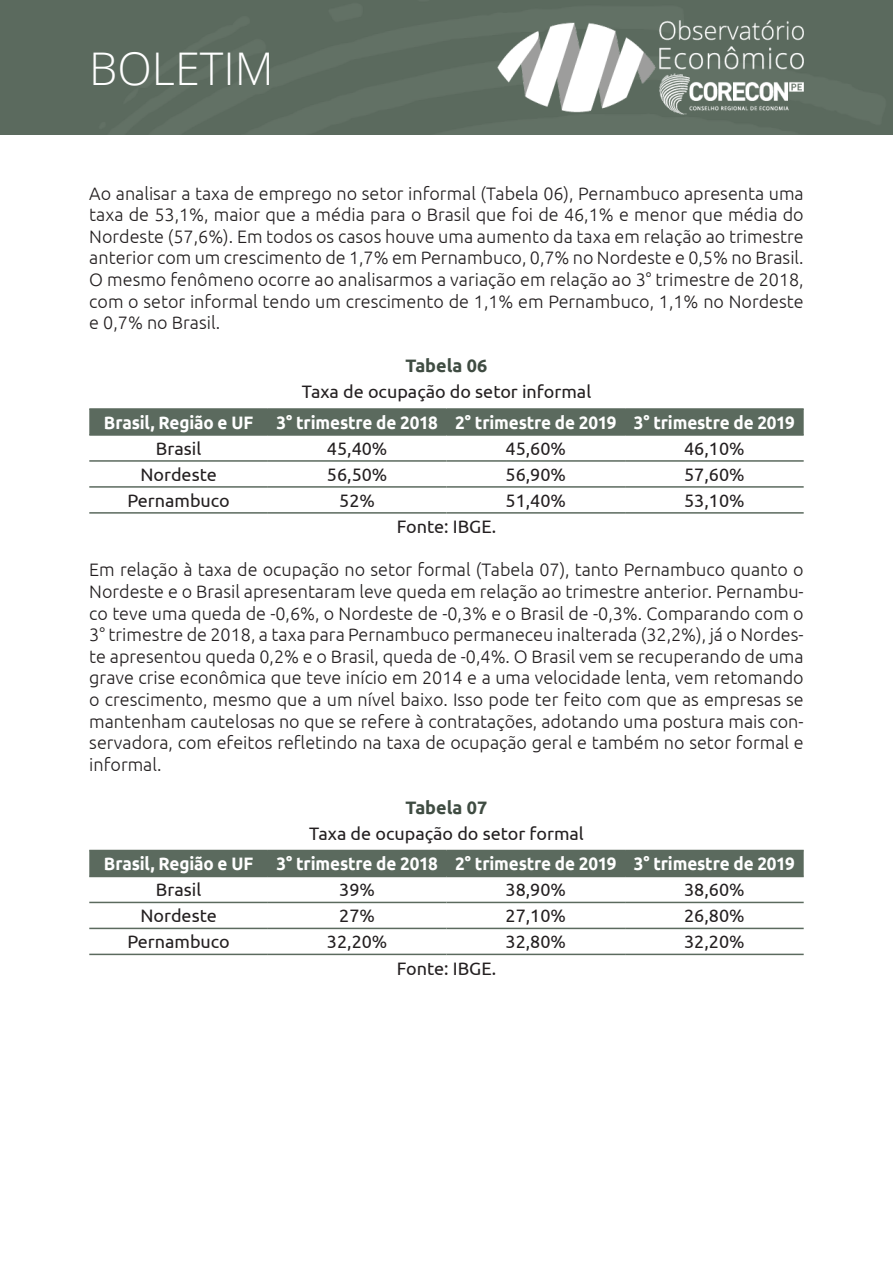
<style>
.page{position:relative;width:893px;height:1263px;background:#fff}
.page>*{position:absolute;margin:0;border:0;box-sizing:border-box;transform-origin:0 0}
.t1{font:300 45px "Open Sans";color:#fff}
.t2{font:300 18px/21.6px "Ubuntu";color:#231f20;text-align:justify}
.t3{font:18px "Ubuntu";color:#231f20}
.t4{font:700 18px "Ubuntu";letter-spacing:-.01em;color:#fff;scale:.95 1}
.t5{font:700 18px "Ubuntu";color:#3f4c42}
</style>
<div class="page">
<div style="left:0;top:0;width:893px;height:134px;background:#5b6a5e"></div>
<img style="left:497px;top:21px;width:307px;height:94px">
<div style="left:89px;top:410px;width:715px;height:24px;background:#5b6a5e"></div>
<hr style="left:89px;top:408px;width:179px;height:2px;background:#5b6a5e">
<hr style="left:268px;top:408px;width:178px;height:2px;background:#5b6a5e">
<hr style="left:446px;top:408px;width:179px;height:2px;background:#5b6a5e">
<hr style="left:625px;top:408px;width:179px;height:2px;background:#5b6a5e">
<hr style="left:89px;top:434px;width:179px;height:2px;background:#5b6a5e">
<hr style="left:268px;top:434px;width:178px;height:2px;background:#5b6a5e">
<hr style="left:446px;top:434px;width:179px;height:2px;background:#5b6a5e">
<hr style="left:625px;top:434px;width:179px;height:2px;background:#5b6a5e">
<hr style="left:89px;top:460px;width:179px;height:2px;background:#5b6a5e">
<hr style="left:268px;top:460px;width:178px;height:2px;background:#5b6a5e">
<hr style="left:446px;top:460px;width:179px;height:2px;background:#5b6a5e">
<hr style="left:625px;top:460px;width:179px;height:2px;background:#5b6a5e">
<hr style="left:89px;top:486px;width:179px;height:2px;background:#5b6a5e">
<hr style="left:268px;top:486px;width:178px;height:2px;background:#5b6a5e">
<hr style="left:446px;top:486px;width:179px;height:2px;background:#5b6a5e">
<hr style="left:625px;top:486px;width:179px;height:2px;background:#5b6a5e">
<hr style="left:89px;top:512px;width:179px;height:2px;background:#5b6a5e">
<hr style="left:268px;top:512px;width:178px;height:2px;background:#5b6a5e">
<hr style="left:446px;top:512px;width:179px;height:2px;background:#5b6a5e">
<hr style="left:625px;top:512px;width:179px;height:2px;background:#5b6a5e">
<div style="left:89px;top:851px;width:715px;height:25px;background:#5b6a5e"></div>
<hr style="left:89px;top:850px;width:179px;height:1px;background:#5b6a5e">
<hr style="left:268px;top:850px;width:178px;height:1px;background:#5b6a5e">
<hr style="left:446px;top:850px;width:179px;height:1px;background:#5b6a5e">
<hr style="left:625px;top:850px;width:179px;height:1px;background:#5b6a5e">
<hr style="left:89px;top:876px;width:179px;height:1px;background:#5b6a5e">
<hr style="left:268px;top:876px;width:178px;height:1px;background:#5b6a5e">
<hr style="left:446px;top:876px;width:179px;height:1px;background:#5b6a5e">
<hr style="left:625px;top:876px;width:179px;height:1px;background:#5b6a5e">
<hr style="left:89px;top:902px;width:179px;height:1px;background:#5b6a5e">
<hr style="left:268px;top:902px;width:178px;height:1px;background:#5b6a5e">
<hr style="left:446px;top:902px;width:179px;height:1px;background:#5b6a5e">
<hr style="left:625px;top:902px;width:179px;height:1px;background:#5b6a5e">
<hr style="left:89px;top:928px;width:179px;height:1px;background:#5b6a5e">
<hr style="left:268px;top:928px;width:178px;height:1px;background:#5b6a5e">
<hr style="left:446px;top:928px;width:179px;height:1px;background:#5b6a5e">
<hr style="left:625px;top:928px;width:179px;height:1px;background:#5b6a5e">
<hr style="left:89px;top:954px;width:179px;height:1px;background:#5b6a5e">
<hr style="left:268px;top:954px;width:178px;height:1px;background:#5b6a5e">
<hr style="left:446px;top:954px;width:179px;height:1px;background:#5b6a5e">
<hr style="left:625px;top:954px;width:179px;height:1px;background:#5b6a5e">
<p class="t1" style="left:89px;top:38px;width:186px">BOLETIM</p>
<p class="t2" style="left:89px;top:182px;width:716px">Ao analisar a taxa de emprego no setor informal (Tabela 06), Pernambuco apresenta uma taxa de 53,1%, maior que a média para o Brasil que foi de 46,1% e menor que média do Nordeste (57,6%). Em todos os casos houve uma aumento da taxa em relação ao trimestre anterior com um crescimento de 1,7% em Pernambuco, 0,7% no Nordeste e 0,5% no Brasil.<br>O mesmo fenômeno ocorre ao analisarmos a variação em relação ao 3° trimestre de 2018, com o setor informal tendo um crescimento de 1,1% em Pernambuco, 1,1% no Nordeste e 0,7% no Brasil.</p>
<p class="t5" style="left:406px;top:355px;width:83px">Tabela 06</p>
<p class="t3" style="left:302px;top:381px;width:291px">Taxa de ocupação do setor informal</p>
<p class="t4" style="left:104px;top:412px;width:159px">Brasil, Região e UF</p>
<p class="t4" style="left:277px;top:412px;width:171px">3° trimestre de 2018</p>
<p class="t4" style="left:455px;top:412px;width:171px">2° trimestre de 2019</p>
<p class="t4" style="left:634px;top:412px;width:171px">3° trimestre de 2019</p>
<p class="t3" style="left:156px;top:438px;width:47px">Brasil</p>
<p class="t3" style="left:327px;top:438px;width:62px">45,40%</p>
<p class="t3" style="left:506px;top:438px;width:62px">45,60%</p>
<p class="t3" style="left:684px;top:438px;width:62px">46,10%</p>
<p class="t3" style="left:140px;top:464px;width:78px">Nordeste</p>
<p class="t3" style="left:327px;top:464px;width:62px">56,50%</p>
<p class="t3" style="left:506px;top:464px;width:62px">56,90%</p>
<p class="t3" style="left:684px;top:464px;width:62px">57,60%</p>
<p class="t3" style="left:127px;top:490px;width:104px">Pernambuco</p>
<p class="t3" style="left:339px;top:490px;width:37px">52%</p>
<p class="t3" style="left:506px;top:490px;width:62px">51,40%</p>
<p class="t3" style="left:684px;top:490px;width:62px">53,10%</p>
<p class="t3" style="left:397px;top:516px;width:101px">Fonte: IBGE.</p>
<p class="t2" style="left:89px;top:559px;width:716px">Em relação à taxa de ocupação no setor formal (Tabela 07), tanto Pernambuco quanto o Nordeste e o Brasil apresentaram leve queda em relação ao trimestre anterior. Pernambu&shy;co teve uma queda de -0,6%, o Nordeste de -0,3% e o Brasil de -0,3%. Comparando com o 3° trimestre de 2018, a taxa para Pernambuco permaneceu inalterada (32,2%), já o Nordes&shy;te apresentou queda 0,2% e o Brasil, queda de -0,4%. O Brasil vem se recuperando de uma grave crise econômica que teve início em 2014 e a uma velocidade lenta, vem retomando o crescimento, mesmo que a um nível baixo. Isso pode ter feito com que as empresas se mantenham cautelosas no que se refere à contratações, adotando uma postura mais con&shy;servadora, com efeitos refletindo na taxa de ocupação geral e também no setor formal e informal.</p>
<p class="t5" style="left:406px;top:796px;width:83px">Tabela 07</p>
<p class="t3" style="left:309px;top:822px;width:276px">Taxa de ocupação do setor formal</p>
<p class="t4" style="left:104px;top:853px;width:159px">Brasil, Região e UF</p>
<p class="t4" style="left:277px;top:853px;width:171px">3° trimestre de 2018</p>
<p class="t4" style="left:455px;top:853px;width:171px">2° trimestre de 2019</p>
<p class="t4" style="left:634px;top:853px;width:171px">3° trimestre de 2019</p>
<p class="t3" style="left:156px;top:879px;width:47px">Brasil</p>
<p class="t3" style="left:339px;top:879px;width:37px">39%</p>
<p class="t3" style="left:506px;top:879px;width:62px">38,90%</p>
<p class="t3" style="left:684px;top:879px;width:62px">38,60%</p>
<p class="t3" style="left:140px;top:905px;width:78px">Nordeste</p>
<p class="t3" style="left:339px;top:905px;width:37px">27%</p>
<p class="t3" style="left:506px;top:905px;width:62px">27,10%</p>
<p class="t3" style="left:684px;top:905px;width:62px">26,80%</p>
<p class="t3" style="left:127px;top:931px;width:104px">Pernambuco</p>
<p class="t3" style="left:327px;top:931px;width:62px">32,20%</p>
<p class="t3" style="left:506px;top:931px;width:62px">32,80%</p>
<p class="t3" style="left:684px;top:931px;width:62px">32,20%</p>
<p class="t3" style="left:397px;top:958px;width:101px">Fonte: IBGE.</p>
</div>
